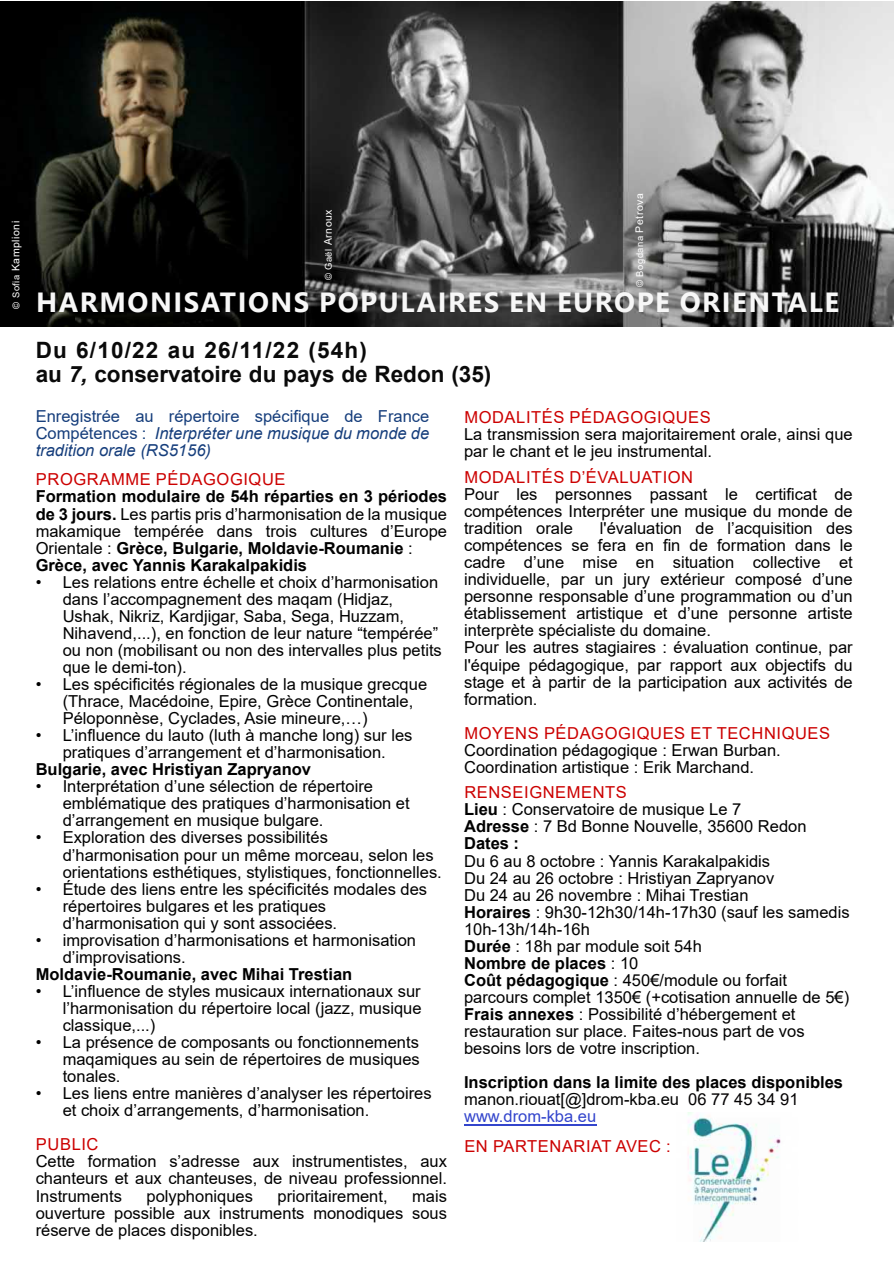
<style>
.page{position:relative;width:894px;height:1264px;background:#fff}
.page>*{position:absolute;margin:0;border:0;box-sizing:border-box;transform-origin:0 0}
.t1{font:700 27.6px "Segoe UI";letter-spacing:.055em;color:#f7f7f7}
.t2{font:700 22.5px/24px "Arial";color:#0a0a0a}
.t3{font:16.5px/17.1px "Arial";color:#000}
.t4{font:700 16.5px/17.1px "Arial";color:#000}
.t5{font:16.5px "Arial";letter-spacing:.035em;color:#c00}
.t6{font:16.5px/17.1px "Arial";color:#163e7c;text-align:justify}
.t7{font:10.5px "Arial";letter-spacing:.05em;color:#fff}
.t8{font:9.45px "Arial";letter-spacing:.05em;color:#fff}
.s1{font-size:9.45px}
.s2{font-size:10.5px}
.s3{font-style:italic}
.s4{font-weight:400}
.s5{color:#c00}
.s6{font-weight:700}
.s7{font-weight:400;color:#040203}
.s8{font-weight:400;color:#3345cc}
</style>
<div class="page">
<img style="left:0;top:1px;width:893px;height:325px">
<hr style="left:464px;top:1123px;width:132px;height:2px;background:#3345cc">
<img style="left:688px;top:1112px;width:93px;height:129px">
<p class="t7" style="left:12px;top:308px;width:89px;rotate:-90deg"><span class="s1">© Sofia</span> Kamplioni</p>
<p class="t7" style="left:324px;top:280px;width:73px;rotate:-90deg"><span class="s1">© Gaël</span> Arnoux</p>
<p class="t8" style="left:636px;top:287px;width:95px;rotate:-90deg">© Bogdana <span class="s2">Petrova</span></p>
<h1 class="t1" style="left:36px;top:291px;width:804px">HARMONISATIONS POPULAIRES EN EUROPE ORIENTALE</h1>
<h2 class="t2" style="left:36px;top:340px;width:457px">Du 6/10/22 au 26/11/22 (54h)<br>au <span class="s3">7,</span> conservatoire du pays de Redon (35)</h2>
<p class="t6" style="left:36px;top:408px;width:395px">Enregistrée au répertoire spécifique de France Compétences : <span class="s3">Interpréter une musique du monde de tradition orale (RS5156)</span></p>
<p class="t5" style="left:464px;top:411px;width:248px">MODALITÉS PÉDAGOGIQUES</p>
<p class="t3" style="left:464px;top:427px;width:390px">La transmission sera majoritairement orale, ainsi que par le chant et le jeu instrumental.</p>
<p class="t5" style="left:464px;top:471px;width:230px">MODALITÉS D’ÉVALUATION</p>
<p class="t3" style="left:464px;top:487px;width:390px;text-align:justify">Pour les personnes passant le certificat de compétences Interpréter une musique du monde de tradition orale</p>
<p class="t5" style="left:36px;top:473px;width:251px">PROGRAMME PÉDAGOGIQUE</p>
<p class="t4" style="left:36px;top:489px;width:412px">Formation modulaire de 54h réparties en 3 périodes de 3 jours. <span class="s4">Les partis pris d’harmonisation de la musique makamique tempérée dans trois cultures d’Europe Orientale :</span> Grèce, Bulgarie, Moldavie-Roumanie <span class="s4">:<br></span>Grèce, avec Yannis Karakalpakidis</p>
<p class="t3" style="left:63px;top:575px;width:380px;text-indent:-27px">• Les relations entre échelle et choix d’harmonisation dans l’accompagnement des maqam (Hidjaz, Ushak, Nikriz, Kardjigar, Saba, Sega, Huzzam, Nihavend,...), en fonction de leur nature “tempérée” ou non (mobilisant ou non des intervalles plus petits que le demi-ton).</p>
<p class="t3" style="left:63px;top:677px;width:366px;text-indent:-27px">• Les spécificités régionales de la musique grecque (Thrace, Macédoine, Epire, Grèce Continentale,<br>Péloponnèse, Cyclades, Asie mineure,…)</p>
<p class="t3" style="left:36px;top:728px;width:378px;text-align:center">• L’influence du lauto (luth à manche long) sur les pratiques d’arrangement et d’harmonisation.</p>
<p class="t4" style="left:36px;top:762px;width:277px">Bulgarie, avec Hristiyan Zapryanov</p>
<p class="t3" style="left:63px;top:779px;width:348px;text-indent:-27px">• Interprétation d’une sélection de répertoire emblématique des pratiques d’harmonisation et d’arrangement en musique bulgare.</p>
<p class="t3" style="left:63px;top:830px;width:380px;text-indent:-27px">• Exploration des diverses possibilités d’harmonisation pour un même morceau, selon les orientations esthétiques, stylistiques, fonctionnelles.</p>
<p class="t3" style="left:63px;top:881px;width:366px;text-indent:-27px">• Étude des liens entre les spécificités modales des répertoires bulgares et les pratiques d’harmonisation qui y sont associées.</p>
<p class="t3" style="left:63px;top:932px;width:355px;text-indent:-27px">• improvisation d’harmonisations et harmonisation d’improvisations.</p>
<p class="t4" style="left:36px;top:966px;width:318px">Moldavie-Roumanie, avec Mihai Trestian</p>
<p class="t3" style="left:63px;top:983px;width:360px;text-align:justify;text-indent:-27px">• L’influence de styles musicaux internationaux sur l’harmonisation du répertoire local (jazz, musique classique,...)</p>
<p class="t3" style="left:63px;top:1035px;width:358px;text-align:justify;text-indent:-27px">• La présence de composants ou fonctionnements maqamiques au sein de répertoires de musiques tonales.</p>
<p class="t3" style="left:63px;top:1086px;width:370px;text-indent:-27px">• Les liens entre manières d’analyser les répertoires et choix d’arrangements, d’harmonisation.</p>
<p class="t5" style="left:36px;top:1138px;width:64px">PUBLIC</p>
<p class="t3" style="left:36px;top:1154px;width:412px;text-align:justify">Cette formation s’adresse aux instrumentistes, aux chanteurs et aux chanteuses, de niveau professionnel.<br>Instruments</p>
<p class="t3" style="left:464px;top:521px;width:390px;text-indent:136px">l'évaluation de l’acquisition des compétences se fera en fin de formation dans le cadre d’une mise en situation collective et individuelle, par un jury extérieur composé d’une personne responsable d’une programmation ou d’un établissement artistique et d’une personne artiste interprète spécialiste du domaine.<br>Pour les autres stagiaires : évaluation continue, par l'équipe pédagogique, par rapport aux objectifs du stage et à partir de la participation aux activités de formation.</p>
<p class="t5" style="left:464px;top:726px;width:367px">MOYENS PÉDAGOGIQUES ET TECHNIQUES</p>
<p class="t3" style="left:464px;top:742px;width:318px">Coordination pédagogique : Erwan Burban.<br>Coordination artistique : Erik Marchand.</p>
<p class="t3" style="left:464px;top:785px;width:344px"><span class="s5">RENSEIGNEMENTS<br></span><span class="s6">Lieu</span> : Conservatoire de musique Le 7<br><span class="s6">Adresse</span> : 7 Bd Bonne Nouvelle, 35600 Redon<br><span class="s6">Dates :</span></p>
<p class="t3" style="left:464px;top:853px;width:387px">Du 6 au 8 octobre : Yannis Karakalpakidis<br>Du 24 au 26 octobre : Hristiyan Zapryanov<br>Du 24 au 26 novembre : Mihai Trestian<br><span class="s6">Horaires</span> : 9h30-12h30/14h-17h30 (sauf les samedis 10h-13h/14h-16h<br><span class="s6">Durée</span> : 18h par module soit 54h<br><span class="s6">Nombre de places</span> : 10<br><span class="s6">Coût pédagogique</span> : 450€/module ou forfait parcours complet 1350€ (+cotisation annuelle de 5€)<br><span class="s6">Frais annexes</span> : Possibilité d’hébergement et restauration sur place. Faites-nous part de vos besoins lors de votre inscription.</p>
<p class="t4" style="left:464px;top:1075px;width:380px">Inscription dans la limite des places disponibles <span class="s4">manon.riouat[@]drom-kba.eu</span> <span class="s7">06 77 45 34 91 </span><span class="s8">www.drom-kba.eu</span></p>
<p class="t5" style="left:464px;top:1139px;width:208px">EN PARTENARIAT AVEC :</p>
<p class="t3" style="left:36px;top:1188px;width:412px;text-align:justify;text-indent:376px">mais ouverture possible aux instruments monodiques sous réserve de places disponibles.</p>
<p class="t3" style="left:146px;top:1188px;width:108px">polyphoniques</p>
<p class="t3" style="left:277px;top:1188px;width:112px">prioritairement,</p>
</div>
